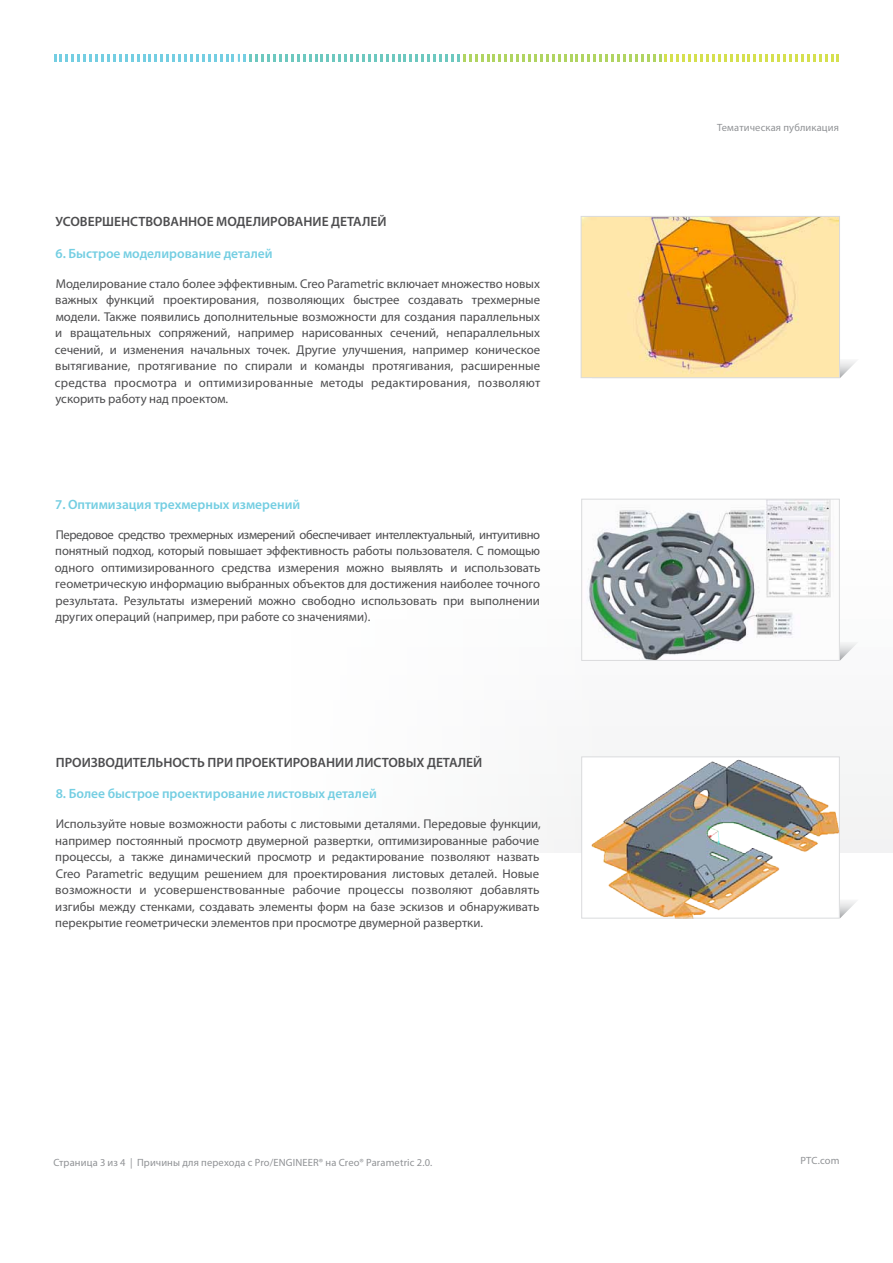
<style>
.page{position:relative;width:893px;height:1263px;background:#fff}
.page>*{position:absolute;margin:0;border:0;box-sizing:border-box;transform-origin:0 0}
.t1{font:600 13.5px "Myriad Pro";color:#74cee2}
.t2{font:600 13.5px "Myriad Pro";color:#4d4d4f}
.t3{font:12.75px/16.5px "Myriad Pro";color:#4d4d4f;text-align:justify}
.t4{font:10.5px "Myriad Pro";letter-spacing:.01em;color:#919396}
</style>
<div class="page">
<svg style="left:54px;top:54px;width:785px;height:8px"></svg>
<img style="left:840px;top:642px;width:18px;height:19px">
<img style="left:588px;top:501px;width:243px;height:158px">
<div style="left:581px;top:499px;width:259px;height:162px;border:1px solid #dadbdd"></div>
<img style="left:840px;top:360px;width:16px;height:18px">
<img style="left:583px;top:218px;width:255px;height:158px">
<div style="left:581px;top:216px;width:259px;height:162px;border:1px solid #dadbdd"></div>
<img style="left:840px;top:900px;width:16px;height:18px">
<img style="left:591px;top:759px;width:247px;height:157px">
<div style="left:581px;top:756px;width:259px;height:162px;border:1px solid #dadbdd"></div>
<p class="t2" style="left:56px;top:213px;width:332px">УСОВЕРШЕНСТВОВАННОЕ МОДЕЛИРОВАНИЕ ДЕТАЛЕЙ</p>
<p class="t1" style="left:55px;top:244px;width:219px">6. Быстрое моделирование деталей</p>
<p class="t3" style="left:55px;top:275px;width:487px">Моделирование стало более эффективным. Creo Parametric включает множество новых важных функций проектирования, позволяющих быстрее создавать трехмерные модели. Также появились дополнительные возможности для создания параллельных и вращательных сопряжений, например нарисованных сечений, непараллельных сечений, и изменения начальных точек. Другие улучшения, например коническое вытягивание, протягивание по спирали и команды протягивания, расширенные средства просмотра и оптимизированные методы редактирования, позволяют ускорить работу над проектом.</p>
<p class="t1" style="left:55px;top:496px;width:247px">7. Оптимизация трехмерных измерений</p>
<p class="t3" style="left:55px;top:526px;width:487px">Передовое средство трехмерных измерений обеспечивает интеллектуальный, интуитивно понятный подход, который повышает эффективность работы пользователя. С помощью одного оптимизированного средства измерения можно выявлять и использовать геометрическую информацию выбранных объектов для достижения наиболее точного результата. Результаты измерений можно свободно использовать при выполнении других операций (например, при работе со значениями).</p>
<p class="t2" style="left:56px;top:753px;width:428px">ПРОИЗВОДИТЕЛЬНОСТЬ ПРИ ПРОЕКТИРОВАНИИ ЛИСТОВЫХ ДЕТАЛЕЙ</p>
<p class="t1" style="left:56px;top:785px;width:323px">8. Более быстрое проектирование листовых деталей</p>
<p class="t3" style="left:55px;top:815px;width:487px;text-align:left">Используйте новые возможности работы с листовыми деталями. Передовые функции, например постоянный просмотр двумерной развертки, оптимизированные рабочие процессы, а также динамический просмотр и редактирование позволяют назвать Creo Parametric ведущим решением для проектирования листовых деталей. Новые возможности и усовершенствованные рабочие процессы позволяют добавлять изгибы между стенками, создавать элементы форм на базе эскизов и обнаруживать перекрытие геометрически элементов при просмотре двумерной развертки.</p>
<p class="t4" style="left:717px;top:121px;width:123px">Тематическая публикация</p>
<p class="t4" style="left:53px;top:1155px;width:380px">Страница 3 из 4 | Причины для перехода с Pro/ENGINEER® на Creo® Parametric 2.0.</p>
<p class="t4" style="left:800px;top:1154px;width:41px">PTC.com</p>
</div>
